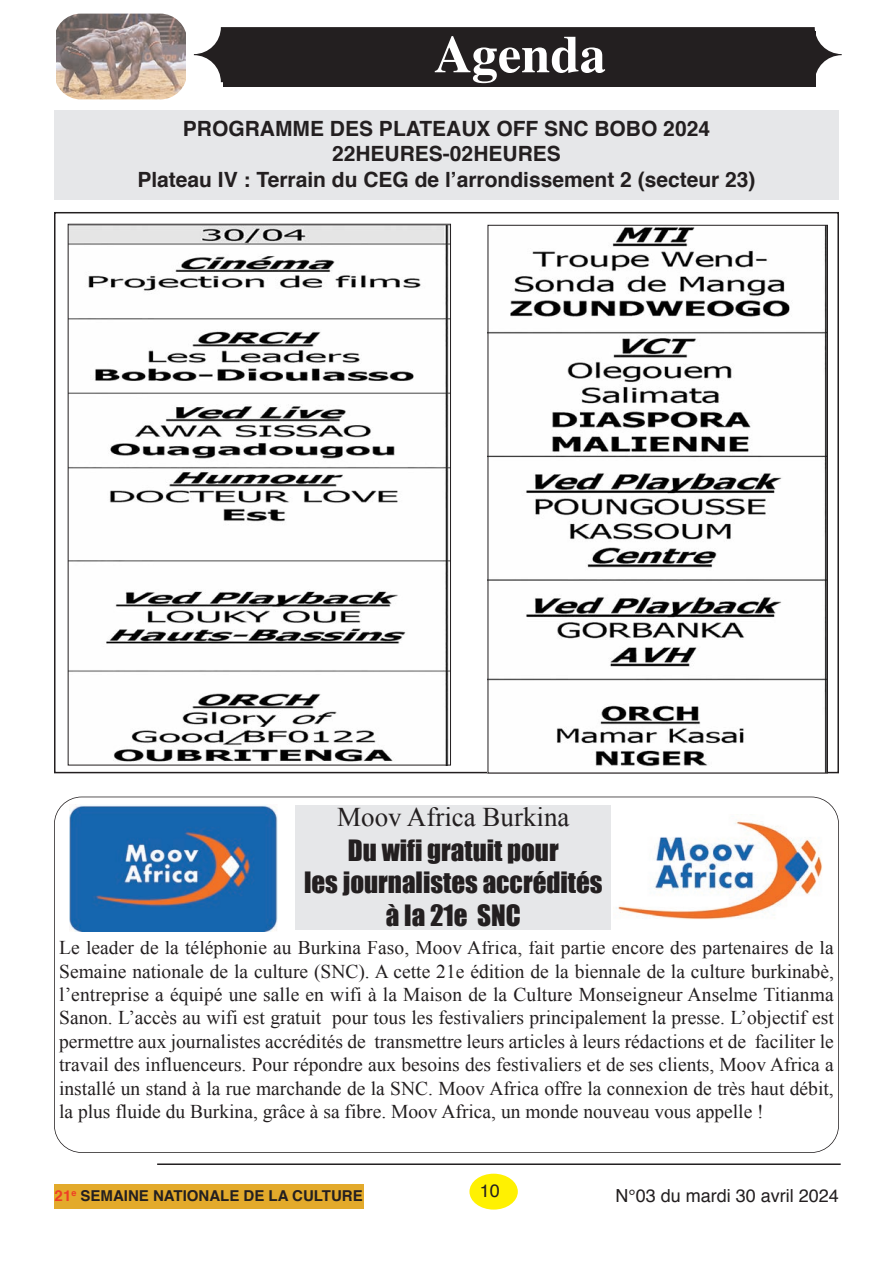
<style>
.page{position:relative;width:893px;height:1263px;background:#fff}
.page>*{position:absolute;margin:0;border:0;box-sizing:border-box;transform-origin:0 0}
.t1{font:700 52.5px "Times";color:#fff}
.t2{font:27px/32.4px "Impact";color:#231f20;text-align:center}
.t3{font:27px "Times New Roman";color:#231f20}
.t4{font:700 21px/25.2px "Helvetica";color:#231f20;text-align:center}
.t5{font:19.5px/23.4px "Times New Roman";color:#231f20;text-align:justify}
.t6{font:18px "Helvetica";color:#231f20}
.t7{font:700 15px "Helvetica";color:#231f20}
.s1{color:#ef3e25}
</style>
<div class="page">
<img style="left:57px;top:14px;width:129px;height:85px">
<hr style="left:157px;top:1163px;width:684px;height:2px;background:#231f20">
<div style="left:469px;top:1174px;width:49px;height:35px;background:#fff101;border-radius:50%"></div>
<div style="left:54px;top:1184px;width:309px;height:25px;background:#e3aa2b"></div>
<svg style="left:194px;top:27px;width:648px;height:55px;fill:#231f20"></svg>
<div style="left:224px;top:32px;width:592px;height:55px;background:#231f20"></div>
<div style="left:54px;top:111px;width:785px;height:89px;background:#e6e7e9"></div>
<img style="left:70px;top:226px;width:379px;height:537px">
<img style="left:490px;top:227px;width:336px;height:544px">
<div style="left:54px;top:796px;width:785px;height:357px;border:2px solid #231f20;border-radius:28px"></div>
<img style="left:69px;top:804px;width:208px;height:128px">
<img style="left:616px;top:821px;width:206px;height:99px">
<div style="left:296px;top:806px;width:315px;height:124px;background:#e6e7e9"></div>
<h1 class="t1" style="left:434px;top:33px;width:174px">Agenda</h1>
<p class="t4" style="left:137px;top:118px;width:620px">PROGRAMME DES PLATEAUX OFF SNC BOBO 2024<br>22HEURES-02HEURES<br>Plateau IV : Terrain du CEG de l’arrondissement 2 (secteur 23)</p>
<h2 class="t3" style="left:337px;top:802px;width:234px">Moov Africa Burkina</h2>
<h2 class="t2" style="left:304px;top:834px;width:300px">Du wifi gratuit pour<br>les journalistes accrédités à la 21e SNC</h2>
<p class="t5" style="left:59px;top:936px;width:776px">Le leader de la téléphonie au Burkina Faso, Moov Africa, fait partie encore des partenaires de la Semaine nationale de la culture (SNC). A cette 21e édition de la biennale de la culture burkinabè, l’entreprise a équipé une salle en wifi à la Maison de la Culture Monseigneur Anselme Titianma Sanon. L’accès au wifi est gratuit pour tous les festivaliers principalement la presse. L’objectif est permettre aux journalistes accrédités de transmettre leurs articles à leurs rédactions et de faciliter le travail des influenceurs. Pour répondre aux besoins des festivaliers et de ses clients, Moov Africa a installé un stand à la rue marchande de la SNC. Moov Africa offre la connexion de très haut débit, la plus fluide du Burkina, grâce à sa fibre. Moov Africa, un monde nouveau vous appelle !</p>
<p class="t7" style="left:55px;top:1189px;width:310px"><span class="s1">21</span><sup>e</sup> SEMAINE NATIONALE DE LA CULTURE</p>
<p class="t6" style="left:480px;top:1183px;width:22px">10</p>
<p class="t6" style="left:616px;top:1188px;width:225px">N°03 du mardi 30 avril 2024</p>
</div>
